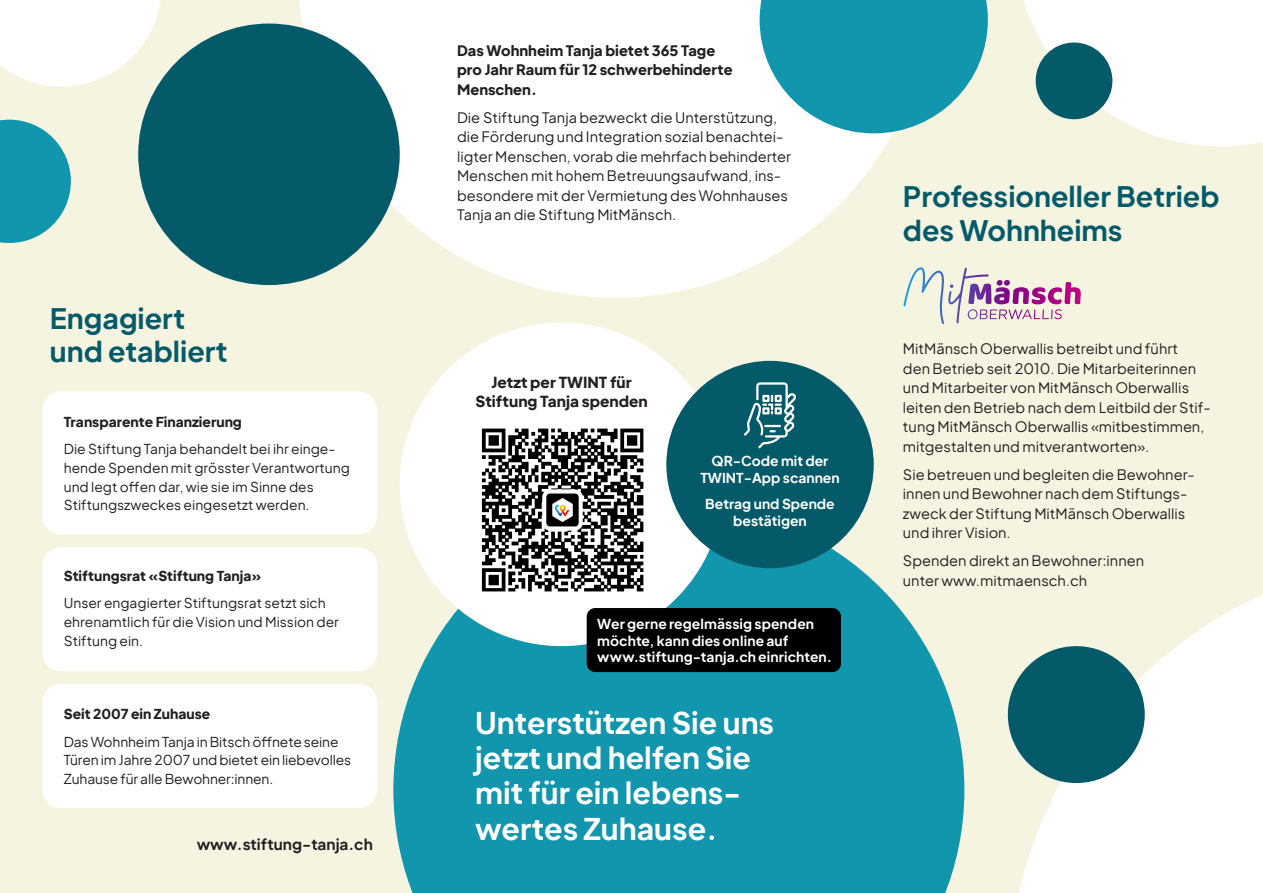
<style>
.page{position:relative;width:1263px;height:893px;background:#f5f4e1}
.page>*{position:absolute;margin:0;border:0;box-sizing:border-box;transform-origin:0 0}
.t1{font:700 29.4px/35.4px "Eudoxus Sans";color:#fff}
.t2{font:700 27.75px/33.5px "Eudoxus Sans";color:#055a69}
.t3{font:800 15px/19.5px "Eudoxus Sans";color:#231f20;text-align:center}
.t4{font:700 15px "Eudoxus Sans";color:#231f20}
.t5{font:14.25px/19.5px "Eudoxus Sans";color:#231f20}
.t6{font:800 14.25px/19.5px "Eudoxus Sans";color:#231f20}
.t7{font:13.5px/18.8px "Eudoxus Sans";color:#231f20}
.t8{font:700 13.5px/16.5px "Eudoxus Sans";letter-spacing:.005em;color:#fff;text-align:center}
.t9{font:800 13.5px "Eudoxus Sans";color:#231f20}
</style>
<div class="page">
<svg style="left:299px;top:0;width:632px;height:298px;fill:#fff"></svg>
<svg style="left:1023px;top:0;width:240px;height:146px"></svg>
<svg style="left:393px;top:505px;width:571px;height:388px;background:#2fa2b4"></svg>
<div style="left:138px;top:24px;width:262px;height:261px;background:#055a69;border-radius:50%"></div>
<div style="left:1036px;top:43px;width:76px;height:76px;background:#055a69;border-radius:50%"></div>
<svg style="left:0;top:0;width:162px;height:86px"></svg>
<div style="left:400px;top:322px;width:323px;height:324px;background:#fff;border-radius:50%"></div>
<div style="left:666px;top:361px;width:208px;height:207px;background:#055a69;border-radius:50%"></div>
<svg style="left:1008px;top:594px;width:255px;height:299px;fill:#fff"></svg>
<div style="left:1008px;top:646px;width:137px;height:137px;background:#055a69;border-radius:50%"></div>
<div style="left:43px;top:392px;width:334px;height:142px;background:#fff;border-radius:18px"></div>
<div style="left:43px;top:547px;width:334px;height:124px;background:#fff;border-radius:18px"></div>
<div style="left:43px;top:684px;width:334px;height:124px;background:#fff;border-radius:18px"></div>
<svg style="left:948px;top:268px;width:81px;height:55px"></svg>
<svg style="left:760px;top:0;width:228px;height:133px;background:#3ba7b9"></svg>
<svg style="left:0;top:120px;width:71px;height:123px"></svg>
<img style="left:481px;top:428px;width:163px;height:164px">
<svg style="left:744px;top:382px;width:52px;height:66px"></svg>
<div style="left:587px;top:608px;width:254px;height:64px;background:#000;border-radius:9px"></div>
<h2 class="t2" style="left:50px;top:301px;width:179px">Engagiert und etabliert</h2>
<p class="t9" style="left:64px;top:410px;width:180px">Transparente Finanzierung</p>
<p class="t7" style="left:64px;top:439px;width:288px">Die Stiftung Tanja behandelt bei ihr einge&shy;hende Spenden mit grösster Verantwortung und legt offen dar, wie sie im Sinne des Stiftungszweckes eingesetzt werden.</p>
<p class="t9" style="left:64px;top:565px;width:199px">Stiftungsrat «Stiftung Tanja»</p>
<p class="t7" style="left:64px;top:593px;width:277px">Unser engagierter Stiftungsrat setzt sich ehrenamtlich für die Vision und Mission der<br>Stiftung ein.</p>
<p class="t9" style="left:64px;top:703px;width:148px">Seit 2007 ein Zuhause</p>
<p class="t7" style="left:64px;top:731px;width:289px">Das Wohnheim Tanja in Bitsch öffnete seine<br>Türen im Jahre 2007 und bietet ein liebevolles<br>Zuhause für alle Bewohner:innen.</p>
<p class="t4" style="left:197px;top:832px;width:178px">www.stiftung-tanja.ch</p>
<p class="t6" style="left:457px;top:40px;width:277px">Das Wohnheim Tanja bietet 365 Tage pro Jahr Raum für 12 schwerbehinderte<br>Menschen.</p>
<p class="t5" style="left:457px;top:107px;width:335px">Die Stiftung Tanja bezweckt die Unterstützung, die Förderung und Integration sozial benachtei&shy;ligter Menschen, vorab die mehrfach behinderter Menschen mit hohem Betreuungsaufwand, ins&shy;besondere mit der Vermietung des Wohnhauses Tanja an die Stiftung MitMänsch.</p>
<p class="t3" style="left:475px;top:372px;width:174px">Jetzt per TWINT für<br>Stiftung Tanja spenden</p>
<p class="t8" style="left:700px;top:453px;width:141px">QR-Code mit der<br>TWINT-App scannen</p>
<p class="t8" style="left:705px;top:495px;width:131px">Betrag und Spende bestätigen</p>
<p class="t8" style="left:597px;top:615px;width:236px;text-align:left">Wer gerne regelmässig spenden möchte, kann dies online auf www.stiftung-tanja.ch einrichten.</p>
<h1 class="t1" style="left:475px;top:704px;width:300px">Unterstützen Sie uns jetzt und helfen Sie mit für ein lebens&shy;wertes Zuhause.</h1>
<h2 class="t2" style="left:903px;top:179px;width:318px">Professioneller Betrieb des Wohnheims</h2>
<p class="t5" style="left:903px;top:338px;width:309px">MitMänsch Oberwallis betreibt und führt<br>den Betrieb seit 2010. Die Mitarbeiterinnen und Mitarbeiter von MitMänsch Oberwallis leiten den Betrieb nach dem Leitbild der Stif&shy;tung MitMänsch Oberwallis «mitbestimmen, mitgestalten und mitverantworten».</p>
<p class="t5" style="left:903px;top:464px;width:291px">Sie betreuen und begleiten die Bewohner&shy;innen und Bewohner nach dem Stiftungs&shy;zweck der Stiftung MitMänsch Oberwallis und ihrer Vision.</p>
<p class="t5" style="left:903px;top:550px;width:243px">Spenden direkt an Bewohner:innen unter www.mitmaensch.ch</p>
</div>
